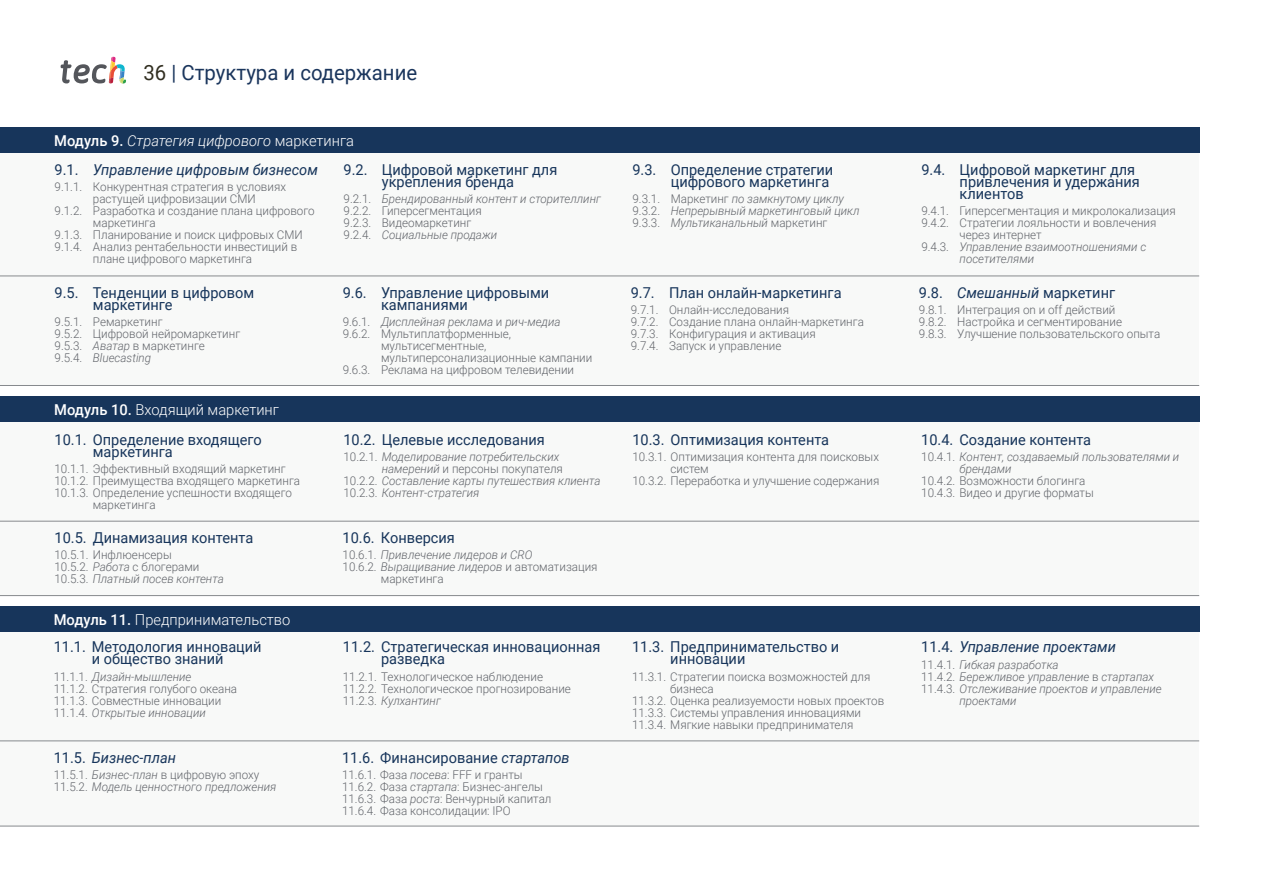
<style>
.page{position:relative;width:1263px;height:893px;background:#fff}
.page>*{position:absolute;margin:0;border:0;box-sizing:border-box;transform-origin:0 0}
.t1{font:21px "Roboto";color:#1a355c}
.t2{font:15px/12px "Roboto";color:#17355b}
.t3{font:italic 15px "Roboto";color:#17355b}
.t4{font:300 15px "Roboto";color:#fff}
.t5{font:italic 300 15px "Roboto";color:#fff}
.t6{font:300 12px/12px "Roboto";color:#61646a}
.t7{font:italic 300 12px/12px "Roboto";color:#61646a}
.s1{color:#312e20}
.s2{font-weight:500;font-style:normal}
.s3{font-style:normal}
.s4{font-style:italic}
.s5{font-weight:500}
</style>
<div class="page">
<div style="left:0;top:153px;width:1199px;height:232px;background:#f8f9f8"></div>
<div style="left:0;top:422px;width:1199px;height:173px;background:#f8f9f8"></div>
<div style="left:0;top:632px;width:1199px;height:194px;background:#f8f9f8"></div>
<hr style="left:0;top:385px;width:1199px;height:1px;background:#878a8e">
<hr style="left:0;top:595px;width:1199px;height:1px;background:#878a8e">
<hr style="left:0;top:826px;width:1199px;height:1px;background:#878a8e">
<div style="left:0;top:128px;width:1199px;height:25px;background:#17355b"></div>
<div style="left:0;top:396px;width:1199px;height:26px;background:#17355b"></div>
<div style="left:0;top:606px;width:1199px;height:26px;background:#17355b"></div>
<hr style="left:0;top:276px;width:1199px;height:1px;background:#878a8e">
<hr style="left:0;top:521px;width:1199px;height:1px;background:#878a8e">
<hr style="left:0;top:741px;width:1199px;height:1px;background:#878a8e">
<svg style="left:61px;top:57px;width:65px;height:27px"></svg>
<h1 class="t1" style="left:144px;top:57px;width:275px"><span class="s1">36</span> | Структура и содержание</h1>
<p class="t5" style="left:54px;top:130px;width:301px"><span class="s2">Модуль 9.</span> Стратегия цифрового <span class="s3">маркетинга</span></p>
<p class="t3" style="left:55px;top:159px;width:265px"><span class="s3">9.1.</span> Управление цифровым бизнесом</p>
<p class="t6" style="left:55px;top:180px;width:233px">9.1.1. Конкурентная стратегия в условиях</p>
<p class="t6" style="left:93px;top:192px;width:164px">растущей цифровизации СМИ</p>
<p class="t6" style="left:55px;top:204px;width:262px">9.1.2. Разработка и создание плана цифрового</p>
<p class="t6" style="left:93px;top:216px;width:64px">маркетинга</p>
<p class="t6" style="left:55px;top:228px;width:250px">9.1.3. Планирование и поиск цифровых СМИ</p>
<p class="t6" style="left:55px;top:240px;width:244px">9.1.4. Анализ рентабельности инвестиций в</p>
<p class="t6" style="left:93px;top:252px;width:161px">плане цифрового маркетинга</p>
<p class="t2" style="left:93px;top:286px;width:163px;text-indent:-38px">9.5. Тенденции в цифровом маркетинге</p>
<p class="t6" style="left:55px;top:316px;width:187px">9.5.1. Ремаркетинг<br>9.5.2. Цифровой нейромаркетинг<br>9.5.3. <span class="s4">Аватар</span> в маркетинге<br>9.5.4. <span class="s4">Bluecasting</span></p>
<p class="t4" style="left:54px;top:399px;width:226px"><span class="s5">Модуль 10.</span> Входящий маркетинг</p>
<p class="t2" style="left:93px;top:433px;width:171px;text-indent:-38px">10.1. Определение входящего маркетинга</p>
<p class="t6" style="left:55px;top:462px;width:233px">10.1.1. Эффективный входящий маркетинг</p>
<p class="t6" style="left:55px;top:474px;width:247px">10.1.2. Преимущества входящего маркетинга</p>
<p class="t6" style="left:55px;top:486px;width:239px">10.1.3. Определение успешности входящего</p>
<p class="t6" style="left:93px;top:498px;width:64px">маркетинга</p>
<p class="t2" style="left:55px;top:531px;width:200px">10.5. Динамизация контента</p>
<p class="t6" style="left:55px;top:548px;width:171px">10.5.1. Инфлюенсеры<br>10.5.2. <span class="s4">Работа</span> с блогерами<br>10.5.3. <span class="s4">Платный посев контента</span></p>
<p class="t4" style="left:54px;top:609px;width:238px"><span class="s5">Модуль 11.</span> Предпринимательство</p>
<p class="t2" style="left:54px;top:640px;width:209px;text-align:center">11.1. Методология инноваций и общество знаний</p>
<p class="t6" style="left:54px;top:670px;width:185px">11.1.1. <span class="s4">Дизайн-мышление<br></span>11.1.2. Стратегия голубого океана<br>11.1.3. Совместные инновации<br>11.1.4. <span class="s4">Открытые инновации</span></p>
<p class="t3" style="left:54px;top:747px;width:124px"><span class="s3">11.5.</span> Бизнес-план</p>
<p class="t7" style="left:54px;top:768px;width:224px"><span class="s3">11.5.1.</span> Бизнес-план <span class="s3">в цифровую эпоху<br>11.5.2.</span> Модель ценностного предложения</p>
<p class="t2" style="left:344px;top:163px;width:215px;text-align:center">9.2. Цифровой маркетинг для укрепления бренда</p>
<p class="t6" style="left:344px;top:192px;width:259px">9.2.1. <span class="s4">Брендированный контент и сторителлинг<br></span>9.2.2. Гиперсегментация<br>9.2.3. Видеомаркетинг<br>9.2.4. <span class="s4">Социальные продажи</span></p>
<p class="t2" style="left:381px;top:286px;width:170px;text-indent:-38px">9.6. Управление цифровыми кампаниями</p>
<p class="t7" style="left:343px;top:316px;width:219px"><span class="s3">9.6.1.</span> Дисплейная реклама <span class="s3">и</span> рич-медиа</p>
<p class="t6" style="left:343px;top:328px;width:170px">9.6.2. Мультиплатформенные,</p>
<p class="t6" style="left:381px;top:340px;width:107px">мультисегментные,</p>
<p class="t6" style="left:381px;top:352px;width:213px">мультиперсонализационные кампании</p>
<p class="t6" style="left:343px;top:364px;width:233px">9.6.3. Реклама на цифровом телевидении</p>
<p class="t2" style="left:343px;top:433px;width:203px">10.2. Целевые исследования</p>
<p class="t7" style="left:343px;top:450px;width:217px"><span class="s3">10.2.1.</span> Моделирование потребительских</p>
<p class="t6" style="left:382px;top:462px;width:183px"><span class="s4">намерений</span> и персоны покупателя</p>
<p class="t7" style="left:343px;top:474px;width:259px"><span class="s3">10.2.2.</span> Составление карты путешествия клиента</p>
<p class="t7" style="left:343px;top:486px;width:138px"><span class="s3">10.2.3.</span> Контент-стратегия</p>
<p class="t2" style="left:343px;top:531px;width:114px">10.6. Конверсия</p>
<p class="t7" style="left:343px;top:548px;width:191px"><span class="s3">10.6.1.</span> Привлечение лидеров и CRO</p>
<p class="t6" style="left:343px;top:560px;width:256px">10.6.2. <span class="s4">Выращивание лидеров</span> и автоматизация</p>
<p class="t6" style="left:381px;top:572px;width:64px">маркетинга</p>
<p class="t2" style="left:381px;top:640px;width:221px;text-indent:-38px">11.2. Стратегическая инновационная разведка</p>
<p class="t6" style="left:343px;top:670px;width:230px">11.2.1. Технологическое наблюдение<br>11.2.2. Технологическое прогнозирование<br>11.2.3. <span class="s4">Кулхантинг</span></p>
<p class="t2" style="left:342px;top:751px;width:229px">11.6. Финансирование <span class="s4">стартапов</span></p>
<p class="t6" style="left:342px;top:768px;width:211px">11.6.1. Фаза <span class="s4">посева</span>: FFF и гранты 11.6.2. Фаза <span class="s4">стартапа</span>: Бизнес-ангелы 11.6.3. Фаза <span class="s4">роста</span>: Венчурный капитал 11.6.4. Фаза консолидации: IPO</p>
<p class="t2" style="left:632px;top:163px;width:202px;text-align:right">9.3. Определение стратегии цифрового маркетинга</p>
<p class="t7" style="left:632px;top:192px;width:229px"><span class="s3">9.3.1. Маркетинг</span> по замкнутому циклу<br><span class="s3">9.3.2.</span> Непрерывный маркетинговый цикл<br><span class="s3">9.3.3.</span> Мультиканальный <span class="s3">маркетинг</span></p>
<p class="t2" style="left:631px;top:286px;width:212px">9.7. План онлайн-маркетинга</p>
<p class="t6" style="left:631px;top:304px;width:235px">9.7.1. Онлайн-исследования<br>9.7.2. Создание плана онлайн-маркетинга 9.7.3. Конфигурация и активация<br>9.7.4. Запуск и управление</p>
<p class="t2" style="left:632px;top:433px;width:198px">10.3. Оптимизация контента</p>
<p class="t6" style="left:632px;top:450px;width:248px">10.3.1. Оптимизация контента для поисковых</p>
<p class="t6" style="left:671px;top:462px;width:40px">систем</p>
<p class="t6" style="left:632px;top:474px;width:248px">10.3.2. Переработка и улучшение содержания</p>
<p class="t2" style="left:670px;top:640px;width:171px;text-indent:-38px">11.3. Предпринимательство и инновации</p>
<p class="t6" style="left:632px;top:670px;width:240px">11.3.1. Стратегии поиска возможностей для</p>
<p class="t6" style="left:670px;top:682px;width:45px">бизнеса</p>
<p class="t6" style="left:632px;top:694px;width:254px">11.3.2. Оценка реализуемости новых проектов</p>
<p class="t6" style="left:632px;top:706px;width:231px">11.3.3. Системы управления инновациями</p>
<p class="t6" style="left:632px;top:718px;width:223px">11.3.4. Мягкие навыки предпринимателя</p>
<p class="t2" style="left:960px;top:163px;width:182px;text-indent:-38px">9.4. Цифровой маркетинг для привлечения и удержания клиентов</p>
<p class="t6" style="left:921px;top:204px;width:256px">9.4.1. Гиперсегментация и микролокализация</p>
<p class="t6" style="left:921px;top:216px;width:237px">9.4.2. Стратегии лояльности и вовлечения</p>
<p class="t6" style="left:960px;top:228px;width:84px">через интернет</p>
<p class="t7" style="left:921px;top:240px;width:226px"><span class="s3">9.4.3.</span> Управление взаимоотношениями с</p>
<p class="t7" style="left:960px;top:252px;width:76px">посетителями</p>
<p class="t2" style="left:919px;top:286px;width:198px">9.8. <span class="s4">Смешанный</span> маркетинг</p>
<p class="t6" style="left:919px;top:304px;width:243px">9.8.1. Интеграция on и off действий<br>9.8.2. Настройка и сегментирование<br>9.8.3. Улучшение пользовательского опыта</p>
<p class="t2" style="left:921px;top:433px;width:171px">10.4. Создание контента</p>
<p class="t7" style="left:959px;top:450px;width:221px;text-indent:-38px"><span class="s3">10.4.1.</span> Контент, создаваемый пользователями и брендами</p>
<p class="t6" style="left:921px;top:474px;width:174px">10.4.2. Возможности блогинга<br>10.4.3. Видео и другие форматы</p>
<p class="t3" style="left:921px;top:636px;width:196px"><span class="s3">11.4.</span> Управление проектами</p>
<p class="t7" style="left:921px;top:658px;width:139px"><span class="s3">11.4.1.</span> Гибкая разработка</p>
<p class="t7" style="left:921px;top:670px;width:234px"><span class="s3">11.4.2.</span> Бережливое управление <span class="s3">в</span> стартапах</p>
<p class="t7" style="left:921px;top:682px;width:242px"><span class="s3">11.4.3.</span> Отслеживание проектов и управление</p>
<p class="t7" style="left:959px;top:694px;width:59px">проектами</p>
</div>
